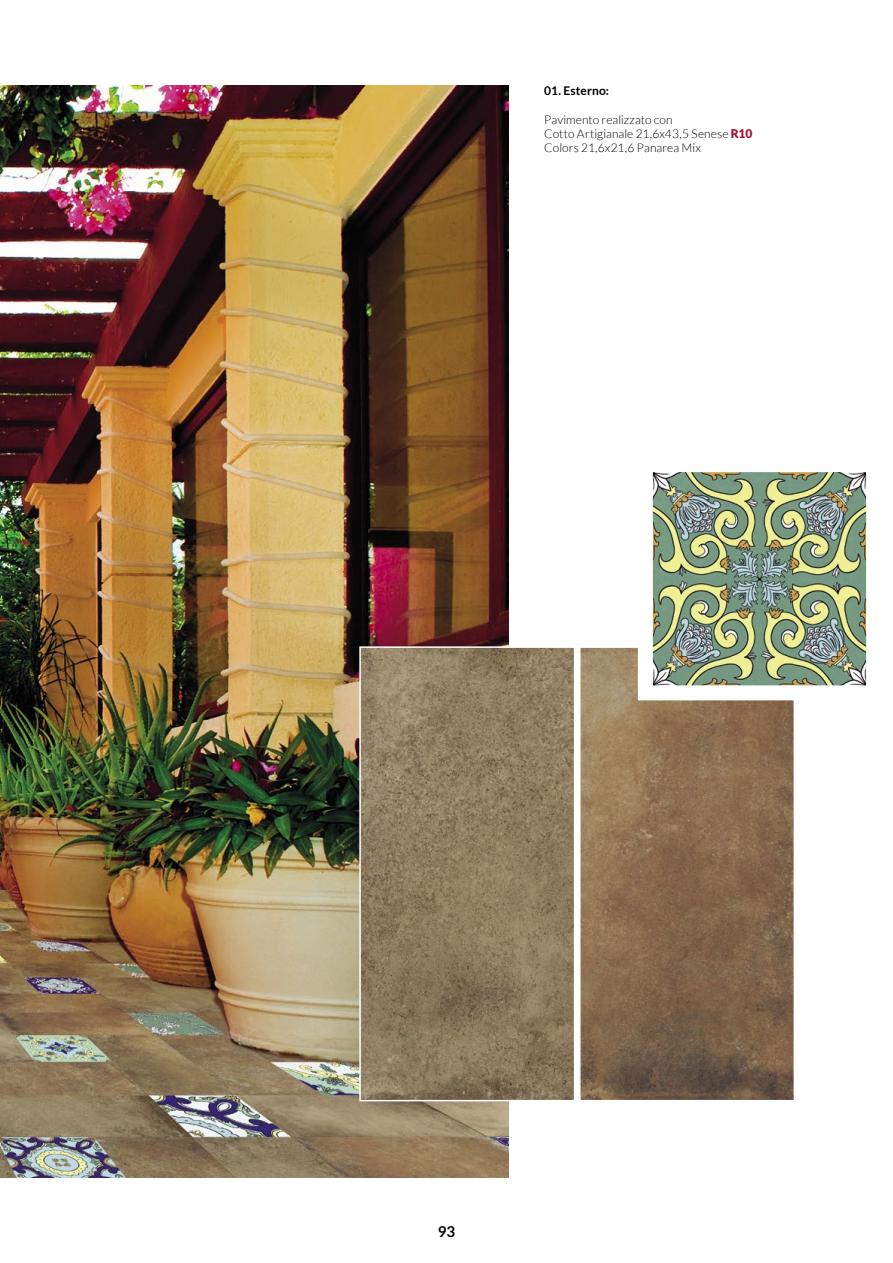
<style>
.page{position:relative;width:893px;height:1263px;background:#fff}
.page>*{position:absolute;margin:0;border:0;box-sizing:border-box;transform-origin:0 0}
.t1{font:700 15px "Lato";color:#000}
.t2{font:300 12px/14.4px "Lato";letter-spacing:.005em;color:#000}
.t3{font:700 12px "Lato";letter-spacing:.01em;color:#000}
.s1{font-weight:900;color:#a9132a}
</style>
<div class="page">
<img style="left:0;top:85px;width:509px;height:1093px">
<img style="left:362px;top:649px;width:210px;height:449px">
<div style="left:359px;top:646px;width:216px;height:455px;border:2px solid #fff"></div>
<img style="left:582px;top:649px;width:210px;height:449px">
<div style="left:579px;top:646px;width:216px;height:455px;border:2px solid #fff"></div>
<img style="left:630px;top:472px;width:237px;height:236px">
<p class="t3" style="left:544px;top:83px;width:66px">01. Esterno:</p>
<p class="t2" style="left:544px;top:112px;width:210px">Pavimento realizzato con<br>Cotto Artigianale 21,6x43,5 Senese <span class="s1">R10<br></span>Colors 21,6x21,6 Panarea Mix</p>
<p class="t1" style="left:438px;top:1223px;width:19px">93</p>
</div>
